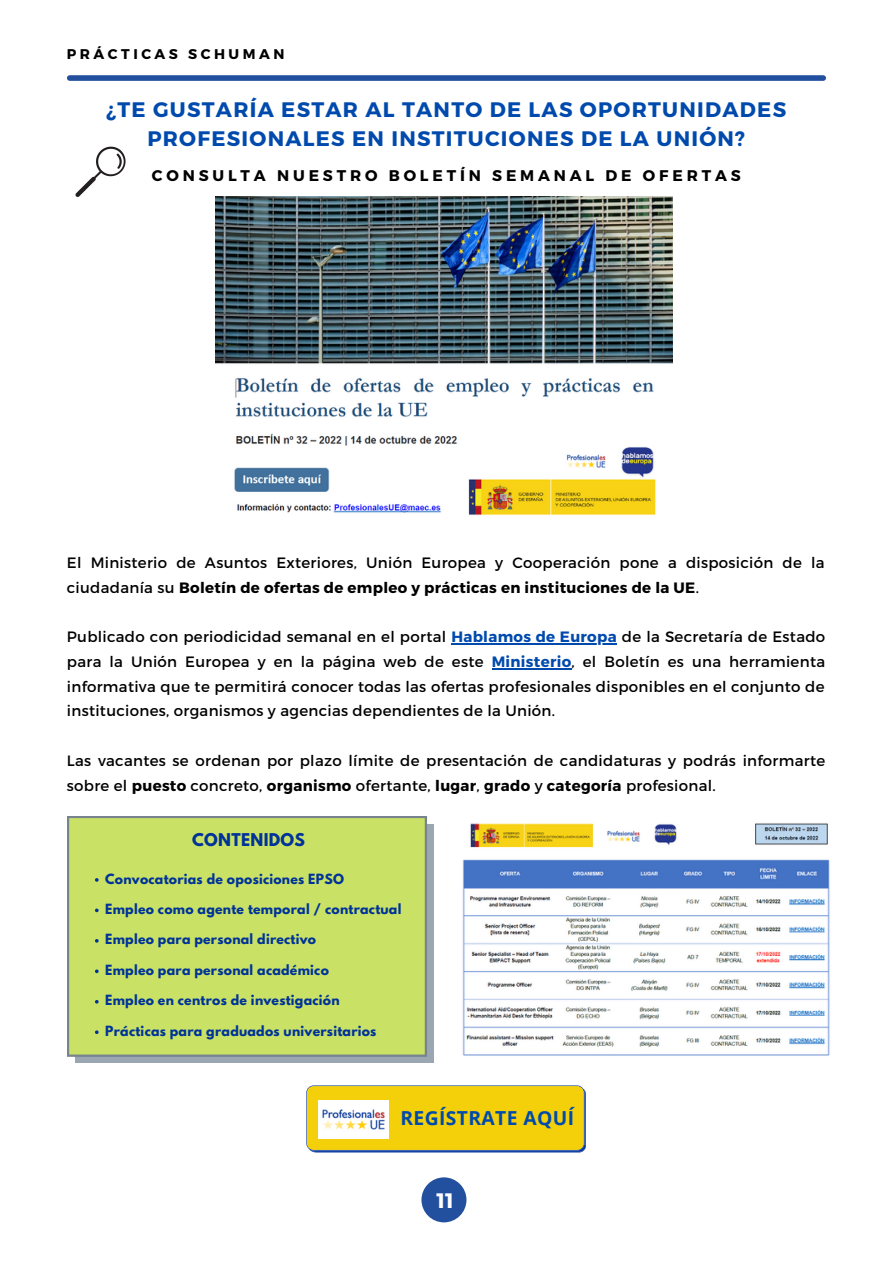
<style>
.page{position:relative;width:893px;height:1264px;background:#fff}
.page>*{position:absolute;margin:0;border:0;box-sizing:border-box;transform-origin:0 0}
.t1{font:700 21px/28px "Montserrat";letter-spacing:.06em;color:#004aad;text-align:center}
.t2{font:700 20.85px "Montserrat";color:#fff}
.t3{font:700 19.35px "Open Sans";letter-spacing:.02em;color:#004aad}
.t4{font:700 15.6px "League Spartan";letter-spacing:.02em;color:#039}
.t5{font:700 15.45px "Montserrat";letter-spacing:.25em;color:#000}
.t6{font:15px/24.8px "Montserrat";letter-spacing:.02em;color:#000}
.t7{font:700 14.1px "Montserrat";letter-spacing:.25em;color:#000}
.t8{font:700 12.45px "League Spartan";letter-spacing:.02em;color:#039}
.s1{font-weight:700}
.s2{font-weight:700;color:#004aad}
</style>
<div class="page">
<div style="left:70px;top:75px;width:753px;height:6px;background:#224f9e"></div>
<div style="left:76px;top:824px;width:357px;height:238px;background:#9aa7b2"></div>
<div style="left:67px;top:816px;width:360px;height:240px;background:#c9e265"></div>
<svg style="left:306px;top:1085px;width:280px;height:67px;background:#e8c919"></svg>
<img style="left:318px;top:1100px;width:70px;height:38px">
<svg style="left:75px;top:147px;width:50px;height:50px"></svg>
<div style="left:421px;top:1177px;width:45px;height:45px;background:#224f9e;border-radius:50%"></div>
<img style="left:462px;top:823px;width:368px;height:233px">
<img style="left:215px;top:196px;width:457px;height:319px">
<hr style="left:451px;top:643px;width:166px;height:1px;background:#004aad">
<hr style="left:491px;top:668px;width:80px;height:1px;background:#004aad">
<svg style="left:95px;top:878px;width:4px;height:3px"></svg>
<svg style="left:95px;top:908px;width:4px;height:4px"></svg>
<svg style="left:95px;top:939px;width:4px;height:3px"></svg>
<svg style="left:95px;top:969px;width:4px;height:4px"></svg>
<svg style="left:95px;top:999px;width:4px;height:4px"></svg>
<svg style="left:95px;top:1030px;width:4px;height:4px"></svg>
<p class="t7" style="left:67px;top:45px;width:219px">PRÁCTICAS SCHUMAN</p>
<h1 class="t1" style="left:106px;top:95px;width:681px">¿TE GUSTARÍA ESTAR AL TANTO DE LAS OPORTUNIDADES<br>PROFESIONALES EN INSTITUCIONES DE LA UNIÓN?</h1>
<p class="t5" style="left:152px;top:165px;width:590px">CONSULTA NUESTRO BOLETÍN SEMANAL DE OFERTAS</p>
<p class="t6" style="left:67px;top:549px;width:759px">El Ministerio de Asuntos Exteriores, Unión Europea y Cooperación pone a disposición de la ciudadanía su <span class="s1">Boletín de ofertas de empleo y prácticas en instituciones de la UE</span>.</p>
<p class="t6" style="left:67px;top:623px;width:759px;text-align:justify">Publicado con periodicidad semanal en el portal <span class="s2">Hablamos de Europa</span> de la Secretaría de Estado para la Unión Europea y en la página web de este <span class="s2">Ministerio</span>, el Boletín es una herramienta informativa que te permitirá conocer todas las ofertas profesionales disponibles en el conjunto de instituciones, organismos y agencias dependientes de la Unión.</p>
<p class="t6" style="left:67px;top:747px;width:759px">Las vacantes se ordenan por plazo límite de presentación de candidaturas y podrás informarte sobre el <span class="s1">puesto</span> concreto, <span class="s1">organismo</span> ofertante, <span class="s1">lugar</span>, <span class="s1">grado</span> y <span class="s1">categoría</span> profesional.</p>
<p class="t4" style="left:192px;top:832px;width:114px">CONTENIDOS</p>
<p class="t8" style="left:105px;top:872px;width:240px">Convocatorias de oposiciones EPSO</p>
<p class="t8" style="left:105px;top:902px;width:297px">Empleo como agente temporal / contractual</p>
<p class="t8" style="left:105px;top:933px;width:212px">Empleo para personal directivo</p>
<p class="t8" style="left:105px;top:963px;width:225px">Empleo para personal académico</p>
<p class="t8" style="left:105px;top:994px;width:236px">Empleo en centros de investigación</p>
<p class="t8" style="left:105px;top:1024px;width:273px">Prácticas para graduados universitarios</p>
<p class="t3" style="left:400px;top:1104px;width:175px">REGÍSTRATE AQUÍ</p>
<h2 class="t2" style="left:436px;top:1186px;width:19px">11</h2>
</div>
